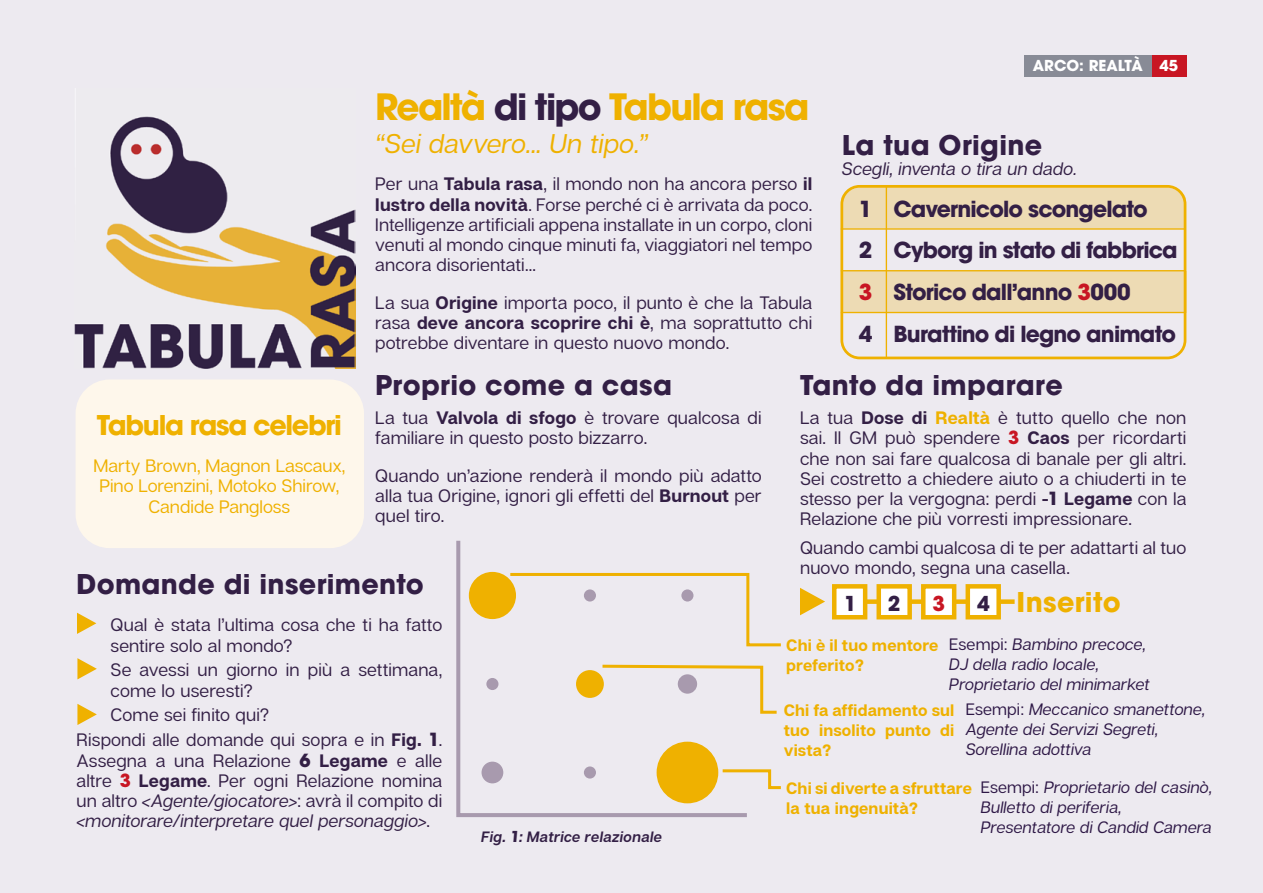
<style>
.page{position:relative;width:1263px;height:893px;background:#edeaf0}
.page>*{position:absolute;margin:0;border:0;box-sizing:border-box;transform-origin:0 0}
.Sub-Subheading{font:700 36px "ITC Avant Garde Pro";letter-spacing:-.05em;color:#efb100}
.Main_Body{font:700 27px "ITC Avant Garde Pro";letter-spacing:.01em;color:#331f45}
.Main_Body-2{font:italic 27px "Articulat CF";letter-spacing:.005em;color:#efb100}
.Box{font:700 27px "ITC Avant Garde Pro";letter-spacing:-.045em;color:#efb100}
.Main_Body-3{font:700 27px "ITC Avant Garde Pro";letter-spacing:.015em;color:#efb100}
.Main_Body-4{font:700 21.9px "ITC Avant Garde Pro";letter-spacing:-.035em;color:#331f45}
.Main_Body-5{font:700 20.4px "ITC Avant Garde Pro";color:#331f45}
.Main_Body-6{font:700 20.4px "ITC Avant Garde Pro";color:#c81623}
.Main_Body-7{font:18px/20.2px "Articulat CF";letter-spacing:.01em;color:#331f45;text-align:justify}
.Box-2{font:18px/20.2px "Articulat CF";color:#efb100;text-align:center}
.Main_Body-8{font:italic 18px "Articulat CF";letter-spacing:.01em;color:#331f45}
.t1{font:italic 16.5px "Articulat CF";letter-spacing:.01em;color:#2e1846}
.t2{font:700 16.5px/19.8px "Articulat CF";letter-spacing:.01em;color:#efb100}
.Main_Body-9{font:italic 600 15px "Articulat CF";letter-spacing:.015em;color:#331f45}
.t3{font:700 15px "ITC Avant Garde Pro";color:#fff}
.s1{color:#331f45}
.s2{font-weight:700}
.s3{color:#c81623}
.s4{font-family:"ITC Avant Garde Pro";font-weight:700}
.s5{font-family:"ITC Avant Garde Pro";font-weight:700;color:#c81623}
.s6{font-style:italic}
.s7{font-family:"ITC Avant Garde Pro";font-weight:700;font-style:normal}
.s8{font-weight:700;color:#efb100}
.s9{font-style:normal}
</style>
<div class="page">
<div style="left:1151px;top:55px;width:35px;height:22px;background:#c81623"></div>
<div style="left:1024px;top:55px;width:127px;height:22px;background:#888b96"></div>
<img style="left:74px;top:116px;width:281px;height:253px">
<div style="left:76px;top:379px;width:288px;height:169px;background:#fef7eb;border-radius:34px"></div>
<svg style="left:800px;top:588px;width:25px;height:27px"></svg>
<div style="left:832px;top:584px;width:35px;height:35px;background:#fff;border:4px solid #efb100"></div>
<div style="left:866px;top:599px;width:148px;height:5px;background:#efb100"></div>
<div style="left:921px;top:584px;width:35px;height:35px;background:#fff;border:4px solid #efb100"></div>
<div style="left:876px;top:584px;width:36px;height:35px;background:#fff;border:4px solid #efb100"></div>
<div style="left:965px;top:584px;width:36px;height:35px;background:#fff;border:4px solid #efb100"></div>
<svg style="left:77px;top:613px;width:19px;height:21px"></svg>
<svg style="left:77px;top:658px;width:20px;height:21px"></svg>
<svg style="left:77px;top:704px;width:20px;height:21px"></svg>
<div style="left:842px;top:271px;width:344px;height:41px;background:#eddbb4"></div>
<div style="left:844px;top:186px;width:342px;height:42px;background:#eddbb4"></div>
<hr style="left:841px;top:228px;width:344px;height:2px;background:#efb100">
<hr style="left:841px;top:270px;width:344px;height:1px;background:#efb100">
<hr style="left:841px;top:312px;width:344px;height:1px;background:#efb100">
<div style="left:840px;top:185px;width:346px;height:174px;border:3px solid #efb100;border-radius:18px"></div>
<hr style="left:886px;top:187px;width:1px;height:171px;background:#efb100">
<svg style="left:456px;top:540px;width:291px;height:277px"></svg>
<div style="left:481px;top:762px;width:22px;height:21px;background:#a89aae;border-radius:50%"></div>
<div style="left:469px;top:572px;width:47px;height:47px;background:#efb100;border-radius:50%"></div>
<div style="left:486px;top:678px;width:12px;height:12px;background:#a89aae;border-radius:50%"></div>
<div style="left:584px;top:766px;width:12px;height:12px;background:#a89aae;border-radius:50%"></div>
<div style="left:576px;top:670px;width:28px;height:28px;background:#efb100;border-radius:50%"></div>
<div style="left:657px;top:742px;width:61px;height:61px;background:#efb100;border-radius:50%"></div>
<svg style="left:507px;top:571px;width:274px;height:77px"></svg>
<svg style="left:599px;top:663px;width:178px;height:52px"></svg>
<svg style="left:720px;top:768px;width:61px;height:23px"></svg>
<p class="Sub-Subheading" style="left:375px;top:83px;width:436px">Realtà <span class="s1">di tipo</span> Tabula rasa</p>
<p class="Main_Body-2" style="left:375px;top:128px;width:274px">“Sei davvero... Un tipo.”</p>
<p class="Main_Body-7" style="left:375px;top:174px;width:439px">Per una <span class="s2">Tabula rasa</span>, il mondo non ha ancora perso <span class="s2">il lustro della novità</span>. Forse perché ci è arrivata da poco.<br>Intelligenze artificiali appena installate in un corpo, cloni venuti al mondo cinque minuti fa, viaggiatori nel tempo ancora disorientati...</p>
<p class="Main_Body-7" style="left:375px;top:293px;width:438px">La sua <span class="s2">Origine</span> importa poco, il punto è che la Tabula rasa <span class="s2">deve ancora scoprire chi è</span>, ma soprattutto chi potrebbe diventare in questo nuovo mondo.</p>
<p class="t3" style="left:1033px;top:56px;width:147px">ARCo: Realtà 45</p>
<p class="Main_Body" style="left:842px;top:127px;width:202px">La tua Origine</p>
<p class="Main_Body-8" style="left:842px;top:158px;width:236px">Scegli, inventa o tira un dado.</p>
<p class="Main_Body-4" style="left:859px;top:194px;width:291px">1 Cavernicolo scongelato</p>
<p class="Main_Body-4" style="left:859px;top:236px;width:320px">2 Cyborg in stato di fabbrica</p>
<p class="Main_Body-4" style="left:859px;top:277px;width:273px"><span class="s3">3</span> Storico dall’anno <span class="s3">3</span>000</p>
<p class="Main_Body-4" style="left:859px;top:319px;width:319px">4 Burattino di legno animato</p>
<p class="Box" style="left:97px;top:407px;width:246px">Tabula rasa celebri</p>
<p class="Box-2" style="left:93px;top:456px;width:253px">Marty Brown, Magnon Lascaux,<br>Pino Lorenzini, Motoko Shirow,<br>Candide Pangloss</p>
<p class="Main_Body" style="left:375px;top:367px;width:298px">Proprio come a casa</p>
<p class="Main_Body-7" style="left:375px;top:408px;width:388px">La tua <span class="s2">Valvola di sfogo</span> è trovare qualcosa di familiare in questo posto bizzarro.</p>
<p class="Main_Body-7" style="left:375px;top:466px;width:388px">Quando un’azione renderà il mondo più adatto alla tua Origine, ignori gli effetti del <span class="s2">Burnout</span> per quel tiro.</p>
<p class="Main_Body" style="left:77px;top:566px;width:349px">Domande di inserimento</p>
<p class="Main_Body-7" style="left:111px;top:615px;width:333px">Qual è stata l’ultima cosa che ti ha fatto sentire solo al mondo?</p>
<p class="Main_Body-7" style="left:111px;top:660px;width:333px">Se avessi un giorno in più a settimana, come lo useresti?</p>
<p class="Main_Body-7" style="left:111px;top:705px;width:160px">Come sei finito qui?</p>
<p class="Main_Body-7" style="left:77px;top:730px;width:367px">Rispondi alle domande qui sopra e in <span class="s2">Fig.</span> <span class="s4">1</span>.<br>Assegna a una Relazione <span class="s4">6</span> <span class="s2">Legame</span> e alle altre <span class="s5">3</span> <span class="s2">Legame</span>. Per ogni Relazione nomina un altro <span class="s6">&lt;Agente/giocatore&gt;</span>: avrà il compito di <span class="s6">&lt;monitorare/interpretare quel personaggio&gt;</span>.</p>
<p class="Main_Body-9" style="left:481px;top:828px;width:182px">Fig. <span class="s7">1</span>: Matrice relazionale</p>
<p class="Main_Body" style="left:800px;top:367px;width:264px">Tanto da imparare</p>
<p class="Main_Body-7" style="left:800px;top:408px;width:388px">La tua <span class="s2">Dose di</span> <span class="s8">Realtà</span> è tutto quello che non sai. Il GM può spendere <span class="s5">3</span> <span class="s2">Caos</span> per ricordarti che non sai fare qualcosa di banale per gli altri.<br>Sei costretto a chiedere aiuto o a chiuderti in te stesso per la vergogna: perdi <span class="s2">-</span><span class="s4">1</span> <span class="s2">Legame</span> con la Relazione che più vorresti impressionare.</p>
<p class="Main_Body-7" style="left:800px;top:538px;width:388px">Quando cambi qualcosa di te per adattarti al tuo nuovo mondo, segna una casella.</p>
<p class="Main_Body-5" style="left:844px;top:589px;width:14px">1</p>
<p class="Main_Body-5" style="left:888px;top:589px;width:14px">2</p>
<p class="Main_Body-6" style="left:932px;top:589px;width:14px">3</p>
<p class="Main_Body-5" style="left:977px;top:589px;width:14px">4</p>
<p class="Main_Body-3" style="left:1017px;top:583px;width:106px">Inserito</p>
<p class="t2" style="left:786px;top:636px;width:154px">Chi è il tuo mentore preferito?</p>
<p class="t1" style="left:949px;top:634px;width:198px"><span class="s9">Esempi:</span> Bambino precoce,</p>
<p class="t1" style="left:949px;top:654px;width:151px">DJ della radio locale,</p>
<p class="t1" style="left:949px;top:674px;width:202px">Proprietario del minimarket</p>
<p class="t2" style="left:784px;top:701px;width:172px;text-align:justify">Chi fa affidamento sul tuo insolito punto di vista?</p>
<p class="t1" style="left:966px;top:700px;width:241px"><span class="s9">Esempi:</span> Meccanico smanettone,</p>
<p class="t1" style="left:966px;top:720px;width:194px">Agente dei Servizi Segreti,</p>
<p class="t1" style="left:966px;top:740px;width:127px">Sorellina adottiva</p>
<p class="t2" style="left:786px;top:780px;width:187px">Chi si diverte a sfruttare la tua ingenuità?</p>
<p class="t1" style="left:981px;top:778px;width:233px"><span class="s9">Esempi:</span> Proprietario del casinò,</p>
<p class="t1" style="left:981px;top:798px;width:142px">Bulletto di periferia,</p>
<p class="t1" style="left:981px;top:818px;width:233px">Presentatore di Candid Camera</p>
</div>
